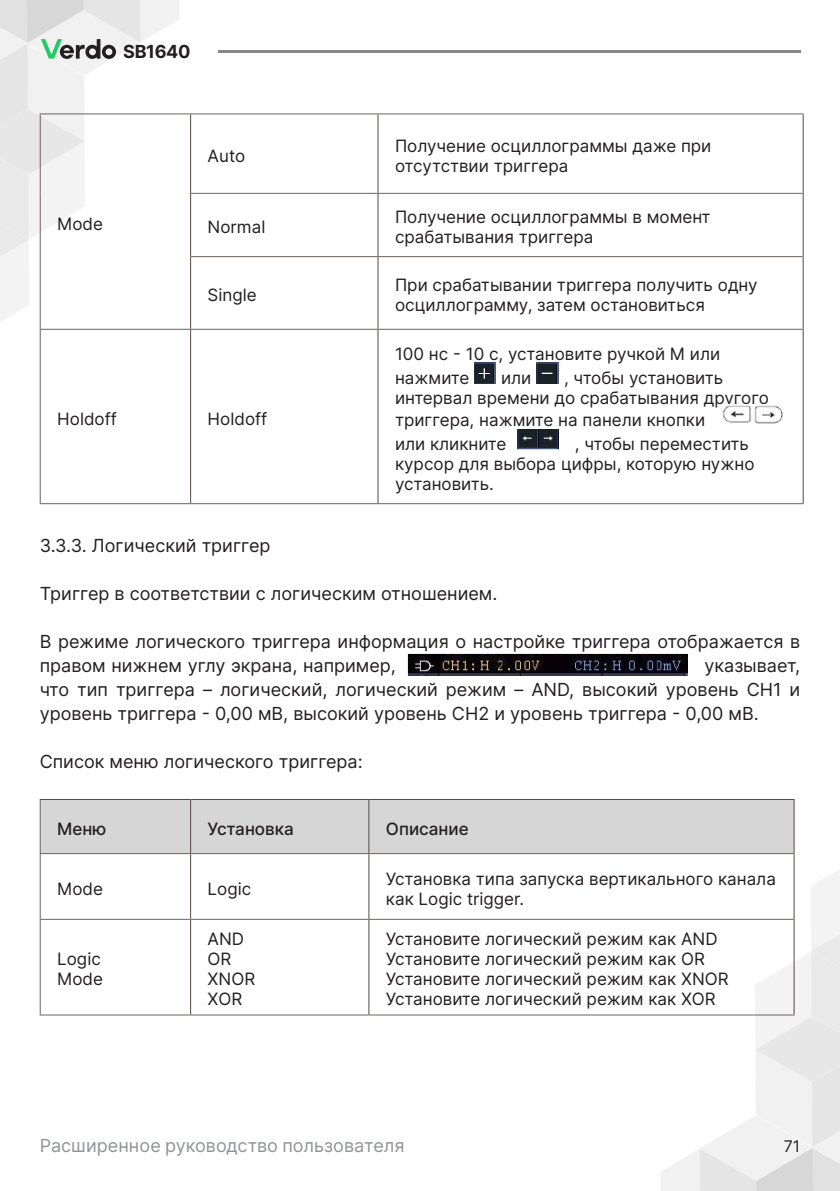
<style>
.page{position:relative;width:840px;height:1191px;background:#fff}
.page>*{position:absolute;margin:0;border:0;box-sizing:border-box;transform-origin:0 0}
.Text{font:18px/24px "Inter";color:#231f20}
.t1{font:18px "Inter";color:#919396}
.Table_2__Text{font:17px/20px "Inter";color:#231f20}
.Table_2__H3{font:17px "Inter";color:#231f20}
.t2{font:16px "Inter";color:#231f20}
</style>
<div class="page">
<svg style="left:660px;top:869px;width:179px;height:322px"></svg>
<hr style="left:218px;top:51px;width:581px;height:2px;background:#878787">
<svg style="left:0;top:0;width:179px;height:322px"></svg>
<hr style="left:190px;top:113px;width:188px;height:1px;background:#6b6360">
<hr style="left:191px;top:193px;width:187px;height:1px;background:#6b6360">
<hr style="left:191px;top:256px;width:187px;height:1px;background:#6b6360">
<hr style="left:378px;top:113px;width:425px;height:1px;background:#6b6360">
<hr style="left:378px;top:193px;width:424px;height:1px;background:#6b6360">
<hr style="left:378px;top:256px;width:424px;height:1px;background:#6b6360">
<hr style="left:377px;top:114px;width:1px;height:79px;background:#524a47">
<hr style="left:802px;top:114px;width:1px;height:79px;background:#524a47">
<hr style="left:377px;top:194px;width:1px;height:62px;background:#524a47">
<hr style="left:802px;top:193px;width:1px;height:64px;background:#524a47">
<hr style="left:377px;top:257px;width:1px;height:72px;background:#524a47">
<hr style="left:802px;top:257px;width:1px;height:72px;background:#524a47">
<hr style="left:40px;top:113px;width:150px;height:1px;background:#6b6360">
<hr style="left:40px;top:114px;width:1px;height:79px;background:#6b6360">
<hr style="left:40px;top:193px;width:1px;height:64px;background:#6b6360">
<hr style="left:40px;top:257px;width:1px;height:72px;background:#6b6360">
<hr style="left:190px;top:114px;width:1px;height:79px;background:#524a47">
<hr style="left:190px;top:193px;width:1px;height:64px;background:#524a47">
<hr style="left:190px;top:257px;width:1px;height:72px;background:#524a47">
<hr style="left:190px;top:503px;width:188px;height:1px;background:#6b6360">
<hr style="left:378px;top:503px;width:425px;height:1px;background:#6b6360">
<hr style="left:378px;top:329px;width:424px;height:1px;background:#6b6360">
<hr style="left:802px;top:329px;width:1px;height:174px;background:#524a47">
<hr style="left:190px;top:329px;width:188px;height:1px;background:#6b6360">
<hr style="left:377px;top:330px;width:1px;height:173px;background:#524a47">
<hr style="left:40px;top:329px;width:150px;height:1px;background:#6b6360">
<hr style="left:40px;top:330px;width:1px;height:173px;background:#6b6360">
<hr style="left:40px;top:503px;width:150px;height:1px;background:#6b6360">
<hr style="left:190px;top:330px;width:1px;height:173px;background:#524a47">
<img style="left:474px;top:362px;width:22px;height:21px">
<img style="left:536px;top:362px;width:23px;height:21px">
<img style="left:722px;top:405px;width:60px;height:19px">
<img style="left:517px;top:430px;width:41px;height:20px">
<img style="left:407px;top:653px;width:280px;height:22px">
<div style="left:41px;top:800px;width:752px;height:53px;background:#d6d6d6"></div>
<hr style="left:40px;top:853px;width:150px;height:1px;background:#6b6360">
<hr style="left:40px;top:854px;width:1px;height:64px;background:#6b6360">
<hr style="left:190px;top:853px;width:179px;height:1px;background:#6b6360">
<hr style="left:40px;top:918px;width:150px;height:1px;background:#6b6360">
<hr style="left:40px;top:919px;width:1px;height:95px;background:#6b6360">
<hr style="left:190px;top:918px;width:179px;height:1px;background:#6b6360">
<hr style="left:40px;top:1014px;width:150px;height:1px;background:#6b6360">
<hr style="left:190px;top:1014px;width:179px;height:1px;background:#6b6360">
<hr style="left:190px;top:854px;width:1px;height:64px;background:#524a47">
<hr style="left:190px;top:919px;width:1px;height:95px;background:#524a47">
<hr style="left:369px;top:853px;width:424px;height:1px;background:#6b6360">
<hr style="left:369px;top:918px;width:424px;height:1px;background:#6b6360">
<hr style="left:369px;top:1014px;width:425px;height:1px;background:#6b6360">
<hr style="left:368px;top:854px;width:1px;height:64px;background:#524a47">
<hr style="left:793px;top:853px;width:1px;height:66px;background:#524a47">
<hr style="left:368px;top:919px;width:1px;height:95px;background:#524a47">
<hr style="left:793px;top:919px;width:1px;height:95px;background:#524a47">
<hr style="left:190px;top:800px;width:1px;height:53px;background:#524a47">
<hr style="left:368px;top:800px;width:1px;height:53px;background:#524a47">
<hr style="left:793px;top:800px;width:1px;height:53px;background:#524a47">
<hr style="left:40px;top:799px;width:150px;height:1px;background:#524a47">
<hr style="left:190px;top:799px;width:179px;height:1px;background:#524a47">
<hr style="left:369px;top:799px;width:425px;height:1px;background:#524a47">
<hr style="left:40px;top:800px;width:1px;height:53px;background:#6b6360">
<p class="Text" style="left:123px;top:39px;width:69px">SB1640</p>
<p class="Table_2__Text" style="left:57px;top:213px;width:47px">Mode</p>
<p class="Table_2__Text" style="left:207px;top:145px;width:39px">Auto</p>
<p class="Table_2__Text" style="left:395px;top:135px;width:318px">Получение осциллограммы даже при отсутствии триггера</p>
<p class="Table_2__Text" style="left:207px;top:217px;width:59px">Normal</p>
<p class="Table_2__Text" style="left:395px;top:207px;width:317px">Получение осциллограммы в момент срабатывания триггера</p>
<p class="Table_2__Text" style="left:207px;top:285px;width:51px">Single</p>
<p class="Table_2__Text" style="left:395px;top:275px;width:364px">При срабатывании триггера получить одну осциллограмму, затем остановиться</p>
<p class="Table_2__Text" style="left:57px;top:408px;width:61px">Holdoff</p>
<p class="Table_2__Text" style="left:207px;top:408px;width:61px">Holdoff</p>
<p class="Table_2__Text" style="left:395px;top:341px;width:326px;line-height:24px">100 нс - 10 с, установите ручкой M или нажмите</p>
<p class="Table_2__Text" style="left:395px;top:367px;width:375px;text-indent:169px">, чтобы установить интервал времени до срабатывания другого</p>
<p class="Table_2__Text" style="left:395px;top:407px;width:311px;line-height:24px">триггера, нажмите на панели кнопки или кликните</p>
<p class="Table_2__Text" style="left:500px;top:367px;width:32px">или</p>
<p class="Table_2__Text" style="left:395px;top:433px;width:361px;text-indent:180px">, чтобы переместить курсор для выбора цифры, которую нужно установить.</p>
<p class="Text" style="left:40px;top:533px;width:232px">3.3.3. Логический триггер</p>
<p class="Text" style="left:40px;top:581px;width:459px">Триггер в соответствии с логическим отношением.</p>
<p class="Text" style="left:40px;top:629px;width:761px">В режиме логического триггера информация о настройке триггера отображается в правом нижнем углу экрана, например,</p>
<p class="Text" style="left:40px;top:653px;width:761px;text-align:justify;text-indent:664px">указывает, что тип триггера – логический, логический режим – AND, высокий уровень CH1 и уровень триггера - 0,00 мВ, высокий уровень CH2 и уровень триггера - 0,00 мВ.</p>
<p class="Text" style="left:40px;top:749px;width:324px">Список меню логического триггера:</p>
<p class="Table_2__H3" style="left:57px;top:816px;width:51px">Меню</p>
<p class="Table_2__H3" style="left:207px;top:816px;width:88px">Установка</p>
<p class="Table_2__H3" style="left:386px;top:816px;width:84px">Описание</p>
<p class="Table_2__Text" style="left:57px;top:878px;width:47px">Mode</p>
<p class="Table_2__Text" style="left:207px;top:878px;width:45px">Logic</p>
<p class="Table_2__Text" style="left:386px;top:868px;width:391px">Установка типа запуска вертикального канала как Logic trigger.</p>
<p class="Table_2__Text" style="left:57px;top:948px;width:45px">Logic</p>
<p class="Table_2__Text" style="left:57px;top:968px;width:47px">Mode</p>
<p class="Table_2__Text" style="left:207px;top:928px;width:38px">AND</p>
<p class="Table_2__Text" style="left:207px;top:948px;width:25px">OR</p>
<p class="Table_2__Text" style="left:207px;top:968px;width:49px">XNOR</p>
<p class="Table_2__Text" style="left:207px;top:988px;width:36px">XOR</p>
<p class="Table_2__Text" style="left:386px;top:928px;width:333px">Установите логический режим как AND</p>
<p class="Table_2__Text" style="left:386px;top:948px;width:320px">Установите логический режим как OR</p>
<p class="Table_2__Text" style="left:386px;top:968px;width:344px">Установите логический режим как XNOR<br>Установите логический режим как XOR</p>
<p class="t1" style="left:40px;top:1132px;width:366px">Расширенное руководство пользователя</p>
<p class="t2" style="left:783px;top:1135px;width:18px">71</p>
</div>
